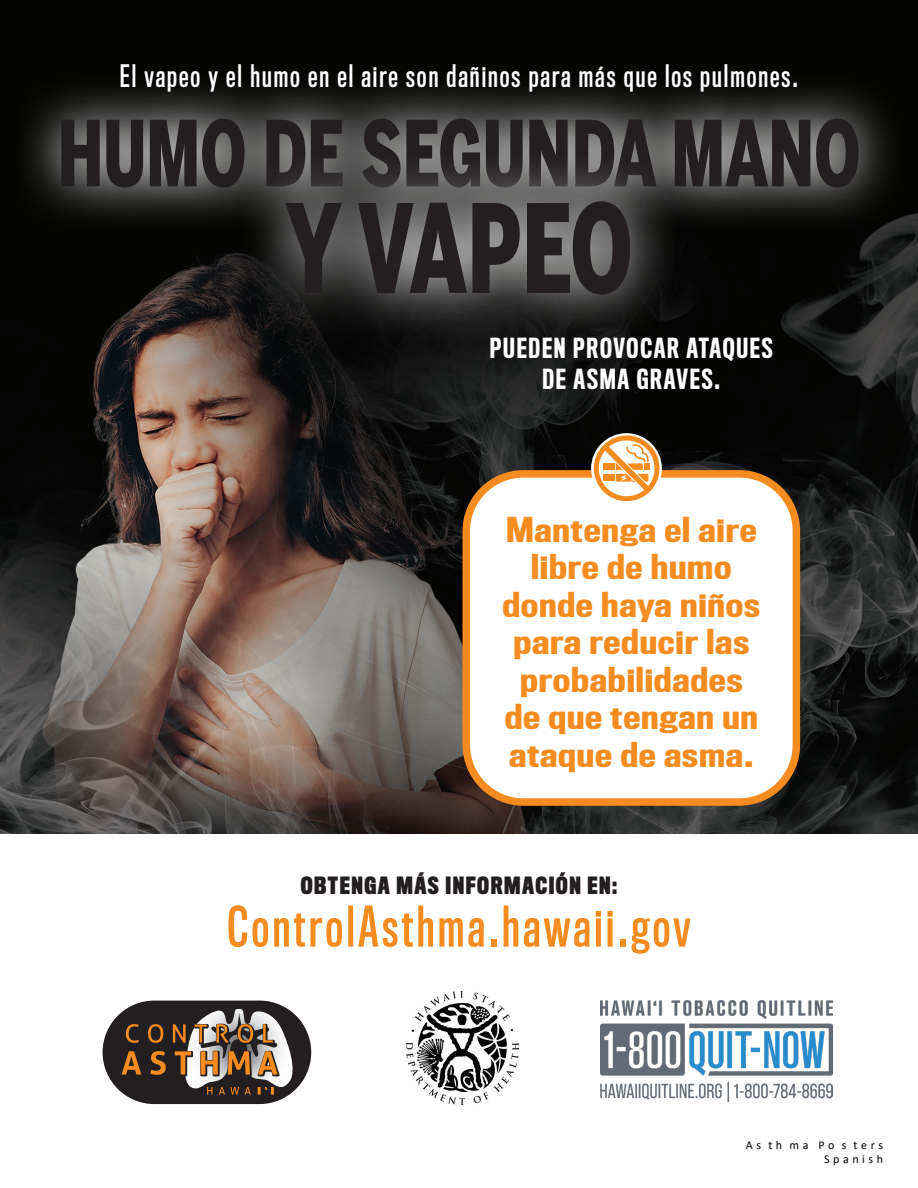
<style>
.page{position:relative;width:918px;height:1188px;background:#fff}
.page>*{position:absolute;margin:0;border:0;box-sizing:border-box;transform-origin:0 0}
.t1{font:900 121.5px "Benton Sans Cond";letter-spacing:-.01em;color:#231f20;scale:.77 1}
.t2{font:900 90px "Benton Sans Cond";color:#231f20;scale:.77 1}
.t3{font:51.45px "Titling Gothic FB Comp Standard";letter-spacing:.07em;color:#f68b1f}
.t4{font:500 31.5px/37.5px "Titling Gothic FB Comp";letter-spacing:.02em;color:#f68b1f;text-align:center;scale:1.39 1}
.t5{font:28.5px "Titling Gothic FB Comp Standard";letter-spacing:.07em;color:#fff}
.t6{font:500 25.5px/30.8px "Titling Gothic FB Comp";letter-spacing:.07em;color:#fff;text-align:center}
.t7{font:700 21.9px "Titling Gothic FB Comp";letter-spacing:.07em;color:#231f20}
.t8{font:12px/14.4px "Calibri";letter-spacing:.3em;color:#000;text-align:right}
</style>
<div class="page">
<img style="left:0;top:0;width:918px;height:834px">
<div style="left:466px;top:474px;width:330px;height:328px;background:#fff;border-radius:57px"></div>
<div style="left:463px;top:470px;width:337px;height:336px;border:8px solid #f68b1f;border-radius:57px"></div>
<img style="left:600px;top:1001px;width:233px;height:101px">
<div style="left:103px;top:1001px;width:208px;height:103px;background:#231f20;border-radius:52px"></div>
<svg style="left:121px;top:1009px;width:176px;height:87px"></svg>
<svg style="left:13px;top:72px;width:892px;height:162px;background:#383837"></svg>
<svg style="left:237px;top:150px;width:446px;height:196px;background:#4d4d4c"></svg>
<svg style="left:591px;top:433px;width:71px;height:71px"></svg>
<svg style="left:594px;top:435px;width:66px;height:66px"></svg>
<img style="left:406px;top:992px;width:113px;height:112px">
<p class="t5" style="left:120px;top:60px;width:680px">El vapeo y el humo en el aire son dañinos para más que los pulmones.</p>
<p class="t2" style="left:58px;top:100px;width:1044px">HUMO DE SEGUNDA MANO</p>
<p class="t1" style="left:285px;top:177px;width:452px">Y VAPEO</p>
<p class="t6" style="left:490px;top:333px;width:285px">PUEDEN PROVOCAR ATAQUES<br>DE ASMA GRAVES.</p>
<p class="t4" style="left:502px;top:512px;width:187px">Mantenga el aire libre de humo donde haya niños para reducir las probabilidades de que tengan un ataque de asma.</p>
<p class="t7" style="left:301px;top:873px;width:318px">OBTENGA MÁS INFORMACIÓN EN:</p>
<p class="t3" style="left:227px;top:897px;width:465px">ControlAsthma.hawaii.gov</p>
<p class="t8" style="left:746px;top:1137px;width:139px">As th ma Po s ters<br>Spanish</p>
</div>
